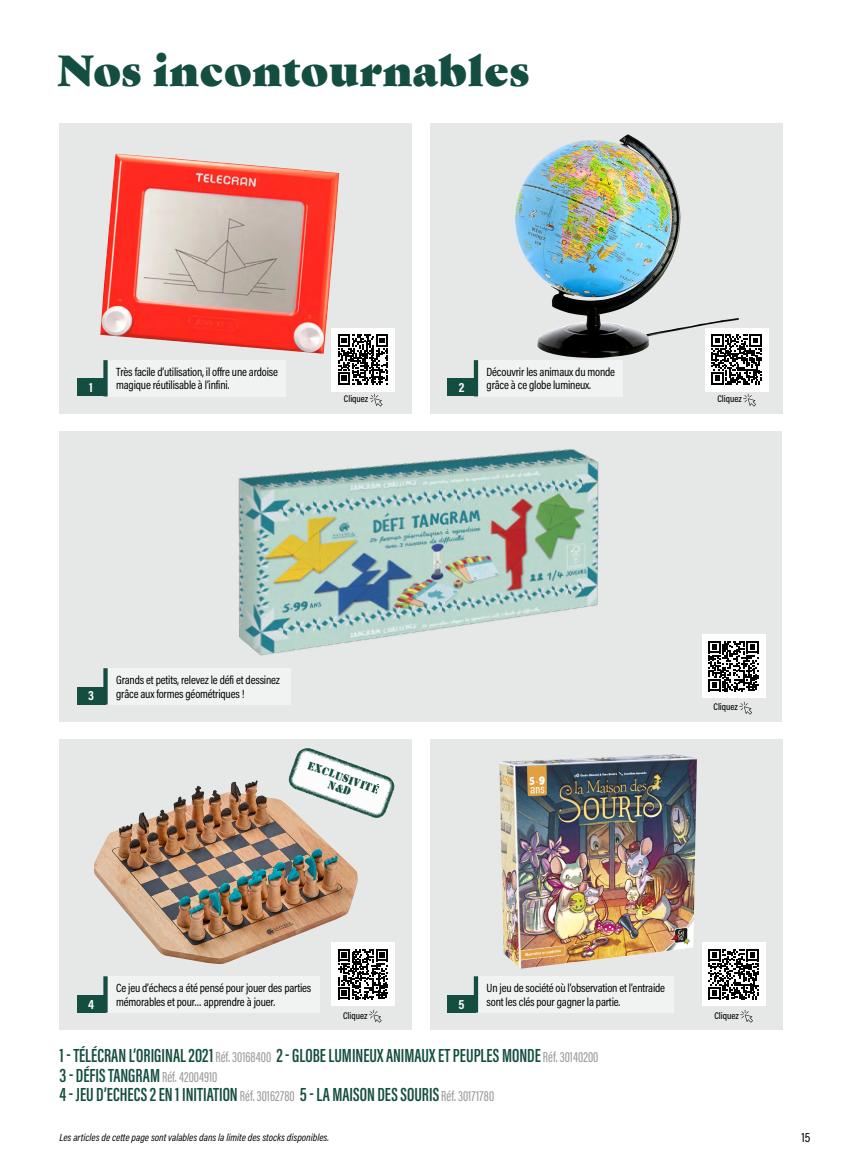
<style>
.page{position:relative;width:842px;height:1170px;background:#fff}
.page>*{position:absolute;margin:0;border:0;box-sizing:border-box;transform-origin:0 0}
._02-TITRE{font:42.15px "Gastromond";letter-spacing:.02em;color:#144e40}
._04-INTITULE_PRODUIT{font:600 19.5px/19.5px "Acumin Pro Extra Cond";color:#144e40}
._01-NUMERO{font:700 13.5px "Acumin Pro Cond";color:#fff}
.t1{font:13.5px "Acumin Pro Cond";color:#000}
.DESCRIPTIF_Produit{font:12px/13.5px "Acumin Pro Cond";letter-spacing:-.015em;color:#000}
.t2{font:700 11.55px/11.1px "Top Secret Without Lines";color:#144e40}
.t3{font:italic 10.5px "Acumin Pro Cond";color:#000}
._01-SUR_TITRE{font:500 9.75px "Acumin Pro Cond";color:#000}
.s1{font-weight:500;font-size:15px;color:#9d9d9c}
</style>
<div class="page">
<div style="left:60px;top:431px;width:722px;height:290px;background:#e5e8e7"></div>
<img style="left:229px;top:413px;width:380px;height:282px">
<div style="left:60px;top:123px;width:352px;height:290px;background:#e5e8e7"></div>
<img style="left:100px;top:154px;width:239px;height:200px">
<div style="left:430px;top:123px;width:352px;height:290px;background:#e5e8e7"></div>
<img style="left:515px;top:134px;width:224px;height:224px">
<div style="left:77px;top:378px;width:29px;height:18px;background:#144e40"></div>
<div style="left:77px;top:686px;width:29px;height:18px;background:#144e40"></div>
<div style="left:447px;top:378px;width:29px;height:18px;background:#144e40"></div>
<div style="left:331px;top:327px;width:64px;height:64px;background:#fff"></div>
<svg style="left:338px;top:334px;width:50px;height:50px"></svg>
<div style="left:705px;top:327px;width:63px;height:64px;background:#fff"></div>
<svg style="left:712px;top:334px;width:50px;height:50px"></svg>
<svg style="left:743px;top:393px;width:13px;height:13px"></svg>
<svg style="left:370px;top:393px;width:12px;height:13px"></svg>
<div style="left:430px;top:739px;width:352px;height:290px;background:#e5e8e7"></div>
<img style="left:499px;top:754px;width:198px;height:214px">
<div style="left:447px;top:994px;width:29px;height:18px;background:#144e40"></div>
<div style="left:702px;top:942px;width:63px;height:64px;background:#fff"></div>
<svg style="left:708px;top:949px;width:50px;height:50px"></svg>
<svg style="left:740px;top:1010px;width:13px;height:12px"></svg>
<div style="left:478px;top:976px;width:196px;height:36px;background:#f1f3f2"></div>
<hr style="left:474px;top:976px;width:4px;height:36px;background:#144e40">
<div style="left:108px;top:360px;width:178px;height:36px;background:#f1f3f2"></div>
<div style="left:103px;top:360px;width:5px;height:36px;background:#144e40"></div>
<div style="left:108px;top:668px;width:182px;height:36px;background:#f1f3f2"></div>
<div style="left:103px;top:668px;width:5px;height:36px;background:#144e40"></div>
<div style="left:478px;top:360px;width:145px;height:36px;background:#f1f3f2"></div>
<hr style="left:474px;top:360px;width:4px;height:36px;background:#144e40">
<div style="left:702px;top:634px;width:63px;height:64px;background:#fff"></div>
<svg style="left:708px;top:641px;width:50px;height:50px"></svg>
<svg style="left:739px;top:701px;width:13px;height:13px"></svg>
<div style="left:60px;top:739px;width:352px;height:290px;background:#e5e8e7"></div>
<img style="left:94px;top:780px;width:256px;height:184px">
<div style="left:77px;top:994px;width:29px;height:18px;background:#144e40"></div>
<div style="left:331px;top:942px;width:64px;height:64px;background:#fff"></div>
<svg style="left:338px;top:949px;width:50px;height:50px"></svg>
<svg style="left:369px;top:1009px;width:13px;height:13px"></svg>
<div style="left:108px;top:976px;width:212px;height:36px;background:#f1f3f2"></div>
<div style="left:103px;top:976px;width:5px;height:36px;background:#144e40"></div>
<img style="left:287px;top:748px;width:108px;height:71px">
<svg style="left:371px;top:783px;width:8px;height:10px"></svg>
<p class="_02-TITRE" style="left:57px;top:38px;width:473px">Nos incontournables</p>
<p class="_01-NUMERO" style="left:89px;top:379px;width:5px">1</p>
<p class="DESCRIPTIF_Produit" style="left:116px;top:365px;width:163px">Très facile d’utilisation, il offre une ardoise magique réutilisable à l’infini.</p>
<p class="_01-NUMERO" style="left:459px;top:379px;width:7px">2</p>
<p class="DESCRIPTIF_Produit" style="left:487px;top:365px;width:130px">Découvrir les animaux du monde grâce à ce globe lumineux.</p>
<p class="_01-SUR_TITRE" style="left:344px;top:392px;width:26px">Cliquez</p>
<p class="_01-SUR_TITRE" style="left:717px;top:392px;width:26px">Cliquez</p>
<p class="_01-NUMERO" style="left:88px;top:686px;width:7px">3</p>
<p class="DESCRIPTIF_Produit" style="left:116px;top:672px;width:165px">Grands et petits, relevez le défi et dessinez grâce aux formes géométriques !</p>
<p class="t2" style="left:334px;top:768px;width:44px;text-indent:-25px;rotate:20deg">exclusivit<br>N&amp;D</p>
<p class="_01-SUR_TITRE" style="left:713px;top:700px;width:26px">Cliquez</p>
<p class="_01-NUMERO" style="left:88px;top:994px;width:7px">4</p>
<p class="DESCRIPTIF_Produit" style="left:116px;top:980px;width:197px">Ce jeu d’échecs a été pensé pour jouer des parties mémorables et pour… apprendre à jouer.</p>
<p class="_01-SUR_TITRE" style="left:343px;top:1008px;width:26px">Cliquez</p>
<p class="_01-NUMERO" style="left:458px;top:994px;width:8px">5</p>
<p class="DESCRIPTIF_Produit" style="left:487px;top:980px;width:180px">Un jeu de société où l’observation et l’entraide sont les clés pour gagner la partie.</p>
<p class="_04-INTITULE_PRODUIT" style="left:60px;top:1045px;width:540px">1 - TÉLÉCRAN L’ORIGINAL 2021 <span class="s1">Réf. 30168400</span> 2 - GLOBE LUMINEUX ANIMAUX ET PEUPLES MONDE <span class="s1">Réf. 30140200<br></span>3 - DÉFIS TANGRAM <span class="s1">Réf. 42004910<br></span>4 - JEU D’ECHECS 2 EN 1 INITIATION <span class="s1">Réf. 30162780</span> 5 - LA MAISON DES SOURIS <span class="s1">Réf. 30171780</span></p>
<p class="t3" style="left:60px;top:1130px;width:271px">Les articles de cette page sont valables dans la limite des stocks disponibles.</p>
<p class="_01-SUR_TITRE" style="left:714px;top:1008px;width:26px">Cliquez</p>
<p class="t1" style="left:801px;top:1128px;width:11px">15</p>
</div>
